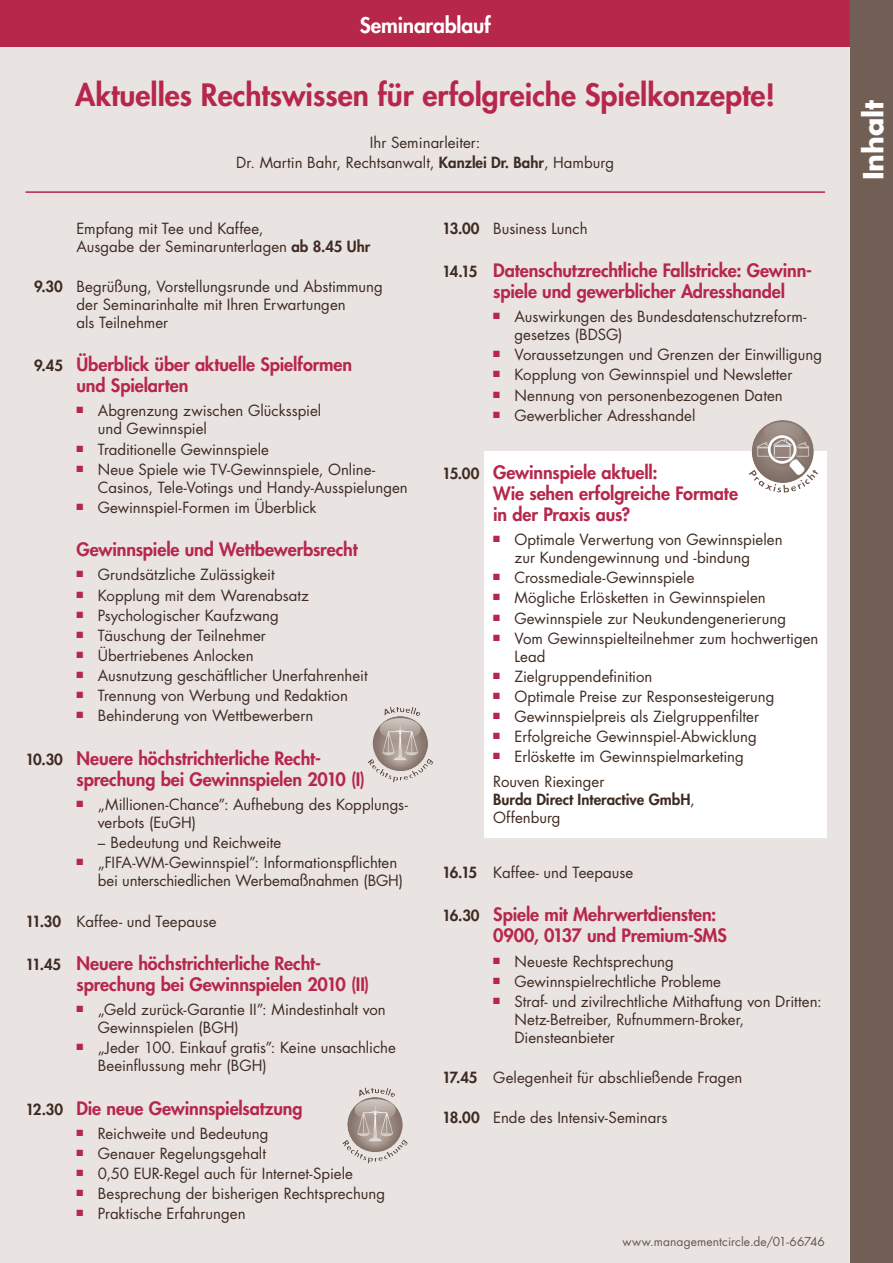
<style>
.page{position:relative;width:893px;height:1263px;background:#fff}
.page>*{position:absolute;margin:0;border:0;box-sizing:border-box;transform-origin:0 0}
.AbsatzProgrammTagMot{font:800 30px "Futura Std";color:#b6274b}
.INHALT{font:700 27px "Futura Std";letter-spacing:-.005em;color:#fff}
.AbsatzProgrammBalken{font:800 21px "Futura Std";letter-spacing:-.005em;color:#fff}
.AbsatzProgrammTagAbl{font:800 18px/21px "Futura Std";letter-spacing:-.005em;color:#b6274b}
.AbsatzProgrammTagAbl-2{font:15px/18px "Futura Std";color:#3f2b22}
.AbsatzProgrammTagLei{font:15px "Futura Std";color:#3f2b22}
.AbsatzProgrammTagAbl-3{font:800 15px/18px "Futura Std";color:#3f2b22}
.AbsatzProgrammFooter{font:12px "Futura Std";letter-spacing:.01em;color:#68554c}
.s1{font-weight:800}
.s2{font-size:15px;color:#3f2b22}
.s3{font-weight:400}
</style>
<div class="page">
<div style="left:0;top:0;width:863px;height:1263px;background:#e9e4e2"></div>
<div style="left:0;top:0;width:893px;height:47px;background:#b6274b"></div>
<div style="left:850px;top:0;width:43px;height:1263px;background:#715f56"></div>
<hr style="left:26px;top:191px;width:799px;height:2px;background:#b6274b">
<img style="left:372px;top:706px;width:57px;height:65px">
<img style="left:347px;top:1087px;width:57px;height:65px">
<div style="left:485px;top:451px;width:342px;height:387px;background:#fff"></div>
<img style="left:752px;top:420px;width:29px;height:62px">
<p class="AbsatzProgrammBalken" style="left:360px;top:12px;width:132px">Seminarablauf</p>
<p class="AbsatzProgrammTagMot" style="left:75px;top:75px;width:701px">Aktuelles Rechtswissen für erfolgreiche Spielkonzepte!</p>
<p class="AbsatzProgrammTagLei" style="left:370px;top:133px;width:112px">Ihr Seminarleiter:</p>
<p class="AbsatzProgrammTagLei" style="left:236px;top:153px;width:379px">Dr. Martin Bahr, Rechtsanwalt, <span class="s1">Kanzlei Dr. Bahr</span>, Hamburg</p>
<p class="AbsatzProgrammTagAbl-2" style="left:77px;top:219px;width:295px">Empfang mit Tee und Kaffee,<br>Ausgabe der Seminarunterlagen <span class="s1">ab 8.45 Uhr</span></p>
<p class="AbsatzProgrammTagAbl-2" style="left:77px;top:277px;width:308px;text-indent:-42px"><span class="s1">9.30</span> Begrüßung, Vorstellungsrunde und Abstimmung der Seminarinhalte mit Ihren Erwartungen<br>als Teilnehmer</p>
<p class="AbsatzProgrammTagAbl" style="left:77px;top:354px;width:277px;text-indent:-42px"><span class="s2">9.45</span> Überblick über aktuelle Spielformen und Spielarten</p>
<p class="AbsatzProgrammTagAbl-2" style="left:98px;top:402px;width:225px;text-indent:-21px"><sup>■</sup> Abgrenzung zwischen Glücksspiel und Gewinnspiel</p>
<p class="AbsatzProgrammTagAbl-2" style="left:77px;top:440px;width:194px"><sup>■</sup> Traditionelle Gewinnspiele</p>
<p class="AbsatzProgrammTagAbl-2" style="left:98px;top:460px;width:312px;text-indent:-21px"><sup>■</sup> Neue Spiele wie TV-Gewinnspiele, Online-<br>Casinos, Tele-Votings und Handy-Ausspielungen</p>
<p class="AbsatzProgrammTagAbl-2" style="left:77px;top:498px;width:242px"><sup>■</sup> Gewinnspiel-Formen im Überblick</p>
<p class="AbsatzProgrammTagAbl" style="left:77px;top:539px;width:283px">Gewinnspiele und Wettbewerbsrecht</p>
<p class="AbsatzProgrammTagAbl-2" style="left:77px;top:566px;width:200px"><sup>■</sup> Grundsätzliche Zulässigkeit</p>
<p class="AbsatzProgrammTagAbl-2" style="left:77px;top:586px;width:234px"><sup>■</sup> Kopplung mit dem Warenabsatz</p>
<p class="AbsatzProgrammTagAbl-2" style="left:77px;top:606px;width:204px"><sup>■</sup> Psychologischer Kaufzwang</p>
<p class="AbsatzProgrammTagAbl-2" style="left:77px;top:626px;width:191px"><sup>■</sup> Täuschung der Teilnehmer</p>
<p class="AbsatzProgrammTagAbl-2" style="left:77px;top:647px;width:179px"><sup>■</sup> Übertriebenes Anlocken</p>
<p class="AbsatzProgrammTagAbl-2" style="left:77px;top:667px;width:293px"><sup>■</sup> Ausnutzung geschäftlicher Unerfahrenheit</p>
<p class="AbsatzProgrammTagAbl-2" style="left:77px;top:687px;width:273px"><sup>■</sup> Trennung von Werbung und Redaktion</p>
<p class="AbsatzProgrammTagAbl-2" style="left:77px;top:707px;width:238px"><sup>■</sup> Behinderung von Wettbewerbern</p>
<p class="AbsatzProgrammTagAbl" style="left:77px;top:747px;width:290px;text-indent:-51px"><span class="s2">10.30</span> Neuere höchstrichterliche Recht&shy;sprechung bei Gewinnspielen 2010 (I)</p>
<p class="AbsatzProgrammTagAbl-2" style="left:98px;top:796px;width:311px;text-indent:-21px"><sup>■</sup> „Millionen-Chance”: Aufhebung des Kopplungs&shy;verbots (EuGH)</p>
<p class="AbsatzProgrammTagAbl-2" style="left:98px;top:834px;width:185px">– Bedeutung und Reichweite</p>
<p class="AbsatzProgrammTagAbl-2" style="left:98px;top:854px;width:307px;text-indent:-21px"><sup>■</sup> „FIFA-WM-Gewinnspiel”: Informationspflichten bei unterschiedlichen Werbemaßnahmen (BGH)</p>
<p class="AbsatzProgrammTagAbl-2" style="left:26px;top:912px;width:193px"><span class="s1">11.30</span> Kaffee- und Teepause</p>
<p class="AbsatzProgrammTagAbl" style="left:77px;top:952px;width:294px;text-indent:-51px"><span class="s2">11.45</span> Neuere höchstrichterliche Recht&shy;sprechung bei Gewinnspielen 2010 (II)</p>
<p class="AbsatzProgrammTagAbl-2" style="left:98px;top:1001px;width:289px;text-indent:-21px"><sup>■</sup> „Geld zurück-Garantie II”: Mindestinhalt von<br>Gewinnspielen (BGH)</p>
<p class="AbsatzProgrammTagAbl-2" style="left:98px;top:1039px;width:300px;text-indent:-21px"><sup>■</sup> „Jeder 100. Einkauf gratis”: Keine unsachliche<br>Beeinflussung mehr (BGH)</p>
<p class="AbsatzProgrammTagAbl" style="left:26px;top:1097px;width:279px"><span class="s2">12.30</span> Die neue Gewinnspielsatzung</p>
<p class="AbsatzProgrammTagAbl-2" style="left:77px;top:1124px;width:194px"><sup>■</sup> Reichweite und Bedeutung</p>
<p class="AbsatzProgrammTagAbl-2" style="left:77px;top:1145px;width:191px"><sup>■</sup> Genauer Regelungsgehalt</p>
<p class="AbsatzProgrammTagAbl-2" style="left:77px;top:1165px;width:278px"><sup>■</sup> 0,50 EUR-Regel auch für Internet-Spiele</p>
<p class="AbsatzProgrammTagAbl-2" style="left:77px;top:1185px;width:310px"><sup>■</sup> Besprechung der bisherigen Rechtsprechung</p>
<p class="AbsatzProgrammTagAbl-2" style="left:77px;top:1205px;width:171px"><sup>■</sup> Praktische Erfahrungen</p>
<p class="AbsatzProgrammTagAbl-2" style="left:442px;top:219px;width:147px"><span class="s1">13.00</span> Business Lunch</p>
<p class="AbsatzProgrammTagAbl" style="left:493px;top:260px;width:320px;text-indent:-51px"><span class="s2">14.15</span> Datenschutzrechtliche Fallstricke: Gewinn&shy;spiele und gewerblicher Adresshandel</p>
<p class="AbsatzProgrammTagAbl-2" style="left:514px;top:308px;width:293px;text-indent:-21px"><sup>■</sup> Auswirkungen des Bundesdatenschutzreform&shy;gesetzes (BDSG)</p>
<p class="AbsatzProgrammTagAbl-2" style="left:493px;top:346px;width:330px"><sup>■</sup> Voraussetzungen und Grenzen der Einwilligung</p>
<p class="AbsatzProgrammTagAbl-2" style="left:493px;top:366px;width:301px"><sup>■</sup> Kopplung von Gewinnspiel und Newsletter</p>
<p class="AbsatzProgrammTagAbl-2" style="left:493px;top:386px;width:291px"><sup>■</sup> Nennung von personenbezogenen Daten</p>
<p class="AbsatzProgrammTagAbl-2" style="left:493px;top:406px;width:204px"><sup>■</sup> Gewerblicher Adresshandel</p>
<p class="AbsatzProgrammTagAbl" style="left:493px;top:462px;width:246px;text-indent:-51px"><span class="s2">15.00</span> Gewinnspiele aktuell:<br>Wie sehen erfolgreiche Formate in der Praxis aus?</p>
<p class="AbsatzProgrammTagAbl-2" style="left:514px;top:531px;width:270px;text-indent:-21px"><sup>■</sup> Optimale Verwertung von Gewinnspielen zur Kundengewinnung und -bindung</p>
<p class="AbsatzProgrammTagAbl-2" style="left:493px;top:569px;width:203px"><sup>■</sup> Crossmediale-Gewinnspiele</p>
<p class="AbsatzProgrammTagAbl-2" style="left:493px;top:589px;width:274px"><sup>■</sup> Mögliche Erlösketten in Gewinnspielen</p>
<p class="AbsatzProgrammTagAbl-2" style="left:493px;top:609px;width:294px"><sup>■</sup> Gewinnspiele zur Neukundengenerierung</p>
<p class="AbsatzProgrammTagAbl-2" style="left:514px;top:629px;width:305px;text-indent:-21px"><sup>■</sup> Vom Gewinnspielteilnehmer zum hochwertigen<br>Lead</p>
<p class="AbsatzProgrammTagAbl-2" style="left:493px;top:667px;width:161px"><sup>■</sup> Zielgruppendefinition</p>
<p class="AbsatzProgrammTagAbl-2" style="left:493px;top:688px;width:283px"><sup>■</sup> Optimale Preise zur Responsesteigerung</p>
<p class="AbsatzProgrammTagAbl-2" style="left:493px;top:708px;width:267px"><sup>■</sup> Gewinnspielpreis als Zielgruppenfilter</p>
<p class="AbsatzProgrammTagAbl-2" style="left:493px;top:728px;width:265px"><sup>■</sup> Erfolgreiche Gewinnspiel-Abwicklung</p>
<p class="AbsatzProgrammTagAbl-2" style="left:493px;top:748px;width:252px"><sup>■</sup> Erlöskette im Gewinnspielmarketing</p>
<p class="AbsatzProgrammTagAbl-3" style="left:493px;top:772px;width:203px"><span class="s3">Rouven Riexinger<br></span>Burda Direct Interactive GmbH<span class="s3">,<br>Offenburg</span></p>
<p class="AbsatzProgrammTagAbl-2" style="left:442px;top:863px;width:193px"><span class="s1">16.15</span> Kaffee- und Teepause</p>
<p class="AbsatzProgrammTagAbl" style="left:493px;top:904px;width:235px;text-indent:-51px"><span class="s2">16.30</span> Spiele mit Mehrwertdiensten:<br>0900, 0137 und Premium-SMS</p>
<p class="AbsatzProgrammTagAbl-2" style="left:493px;top:952px;width:182px"><sup>■</sup> Neueste Rechtsprechung</p>
<p class="AbsatzProgrammTagAbl-2" style="left:493px;top:972px;width:229px"><sup>■</sup> Gewinnspielrechtliche Probleme</p>
<p class="AbsatzProgrammTagAbl-2" style="left:514px;top:992px;width:309px;text-indent:-21px"><sup>■</sup> Straf- und zivilrechtliche Mithaftung von Dritten:<br>Netz-Betreiber, Rufnummern-Broker,<br>Diensteanbieter</p>
<p class="AbsatzProgrammTagAbl-2" style="left:442px;top:1069px;width:302px"><span class="s1">17.45</span> Gelegenheit für abschließende Fragen</p>
<p class="AbsatzProgrammTagAbl-2" style="left:442px;top:1109px;width:227px"><span class="s1">18.00</span> Ende des Intensiv-Seminars</p>
<p class="AbsatzProgrammFooter" style="left:623px;top:1234px;width:204px">www.managementcircle.de/01-66746</p>
<p class="INHALT" style="left:855px;top:180px;width:81px;rotate:-90deg">Inhalt</p>
</div>
